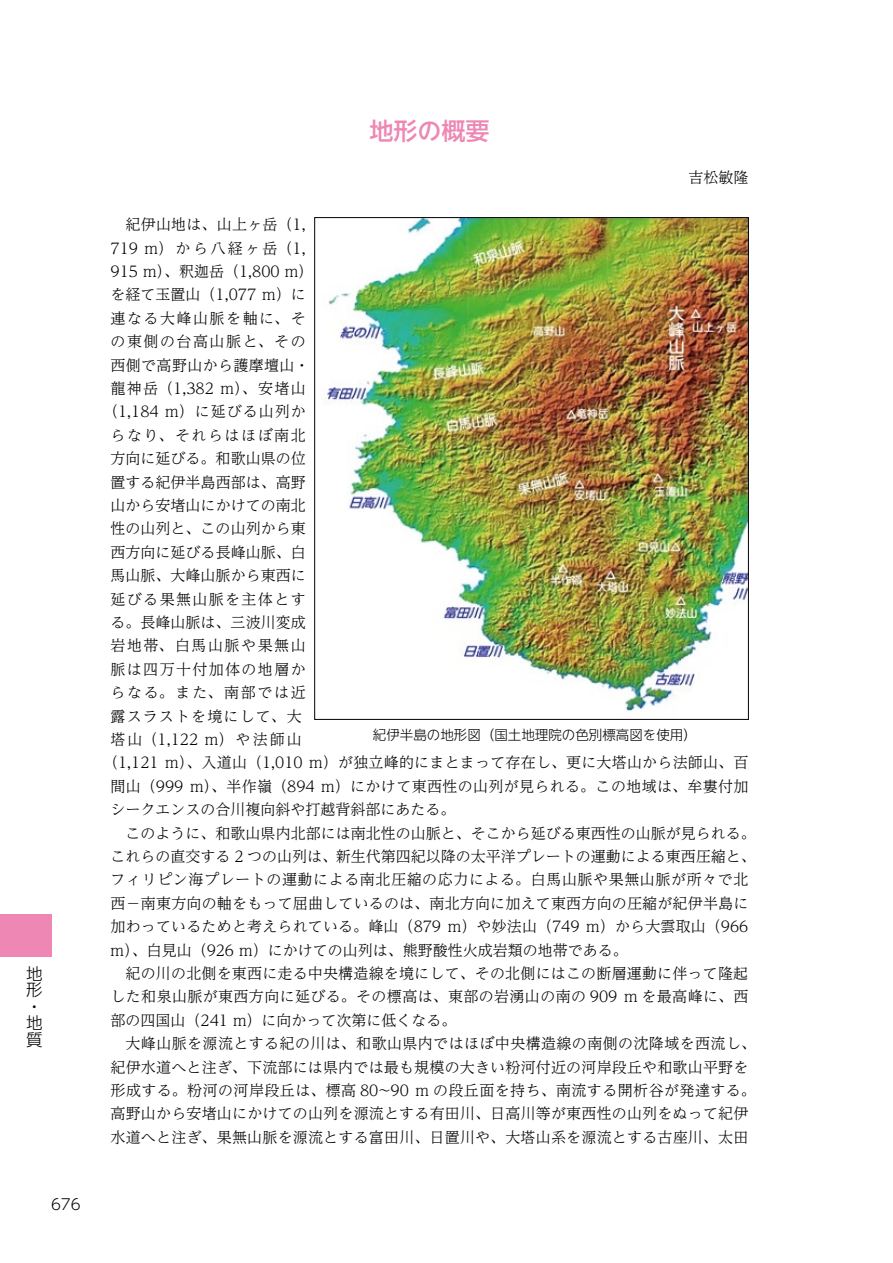
<style>
.page{position:relative;width:893px;height:1263px;background:#fff}
.page>*{position:absolute;margin:0;border:0;box-sizing:border-box;transform-origin:0 0}
.t1{font:500 24px "UD Shin Go NT Pro";color:#ee87b4}
.t2{font:300 16.5px/16.5px "UD Shin Go NT Pro";color:#000}
.t3{font:300 15px "UD Reimin Pr 6 N";letter-spacing:.015em;color:#000}
.t4{font:300 15px "UD Reimin Pr 6 N";letter-spacing:.1em;color:#000}
.t5{font:300 15px "UD Reimin Pr 6 N";letter-spacing:.04em;color:#000}
.t6{font:300 15px "UD Reimin Pr 6 N";letter-spacing:.09em;color:#000}
.t7{font:300 15px "UD Reimin Pr 6 N";letter-spacing:.065em;color:#000}
.t8{font:300 15px "UD Reimin Pr 6 N";letter-spacing:.16em;color:#000}
.t9{font:300 15px "UD Reimin Pr 6 N";letter-spacing:.14em;color:#000}
.t10{font:300 15px "UD Reimin Pr 6 N";letter-spacing:.115em;color:#000}
.t11{font:300 15px "UD Reimin Pr 6 N";letter-spacing:.075em;color:#000}
.t12{font:300 15px "UD Shin Go NT Pro";color:#000}
.t13{font:300 13.5px "UD Shin Go NT Pro";color:#000}
</style>
<div class="page">
<div style="left:0;top:914px;width:51px;height:43px;background:#ee87b4"></div>
<img style="left:324px;top:219px;width:423px;height:492px">
<p class="t2" style="left:26px;top:965px;width:17px">地形・地質</p>
<p class="t12" style="left:51px;top:1192px;width:31px">676</p>
<h1 class="t1" style="left:369px;top:112px;width:121px">地形の概要</h1>
<p class="t3" style="left:688px;top:165px;width:61px">吉松敏隆</p>
<p class="t3" style="left:126px;top:212px;width:182px">紀伊山地は、山上ヶ岳（1,</p>
<p class="t8" style="left:111px;top:236px;width:197px">719 m）から八経ヶ岳（1,</p>
<p class="t3" style="left:111px;top:259px;width:204px">915 m）、釈迦岳（1,800 m）</p>
<p class="t3" style="left:111px;top:282px;width:197px">を経て玉置山（1,077 m）に</p>
<p class="t4" style="left:111px;top:306px;width:197px">連なる大峰山脈を軸に、そ</p>
<p class="t4" style="left:111px;top:329px;width:197px">の東側の台高山脈と、その</p>
<p class="t3" style="left:111px;top:353px;width:200px">西側で高野山から護摩壇山・</p>
<p class="t6" style="left:111px;top:376px;width:197px">龍神岳（1,382 m）、安堵山</p>
<p class="t7" style="left:103px;top:399px;width:204px">（1,184 m）に延びる山列か</p>
<p class="t4" style="left:111px;top:423px;width:197px">らなり、それらはほぼ南北</p>
<p class="t3" style="left:111px;top:446px;width:197px">方向に延びる。和歌山県の位</p>
<p class="t3" style="left:111px;top:470px;width:197px">置する紀伊半島西部は、高野</p>
<p class="t3" style="left:111px;top:493px;width:197px">山から安堵山にかけての南北</p>
<p class="t3" style="left:111px;top:516px;width:197px">性の山列と、この山列から東</p>
<p class="t3" style="left:111px;top:540px;width:197px">西方向に延びる長峰山脈、白</p>
<p class="t3" style="left:111px;top:563px;width:197px">馬山脈、大峰山脈から東西に</p>
<p class="t6" style="left:111px;top:587px;width:197px">延びる果無山脈を主体とす</p>
<p class="t3" style="left:111px;top:610px;width:197px">る。長峰山脈は、三波川変成</p>
<p class="t4" style="left:111px;top:633px;width:197px">岩地帯、白馬山脈や果無山</p>
<p class="t6" style="left:111px;top:657px;width:197px">脈は四万十付加体の地層か</p>
<p class="t10" style="left:111px;top:680px;width:197px">らなる。また、南部では近</p>
<p class="t11" style="left:111px;top:704px;width:193px">露スラストを境にして、大</p>
<p class="t9" style="left:111px;top:727px;width:193px">塔山（1,122 m）や法師山</p>
<p class="t3" style="left:103px;top:750px;width:647px">（1,121 m）、入道山（1,010 m）が独立峰的にまとまって存在し、更に大塔山から法師山、百</p>
<p class="t3" style="left:111px;top:774px;width:639px">間山（999 m）、半作嶺（894 m）にかけて東西性の山列が見られる。この地域は、牟婁付加</p>
<p class="t3" style="left:111px;top:797px;width:346px">シークエンスの合川複向斜や打越背斜部にあたる。</p>
<p class="t3" style="left:126px;top:821px;width:632px">このように、和歌山県内北部には南北性の山脈と、そこから延びる東西性の山脈が見られる。</p>
<p class="t3" style="left:111px;top:844px;width:647px">これらの直交する 2 つの山列は、新生代第四紀以降の太平洋プレートの運動による東西圧縮と、</p>
<p class="t5" style="left:111px;top:867px;width:639px">フィリピン海プレートの運動による南北圧縮の応力による。白馬山脈や果無山脈が所々で北</p>
<p class="t3" style="left:111px;top:891px;width:639px">西－南東方向の軸をもって屈曲しているのは、南北方向に加えて東西方向の圧縮が紀伊半島に</p>
<p class="t3" style="left:111px;top:914px;width:639px">加わっているためと考えられている。峰山（879 m）や妙法山（749 m）から大雲取山（966</p>
<p class="t3" style="left:111px;top:938px;width:519px">m）、白見山（926 m）にかけての山列は、熊野酸性火成岩類の地帯である。</p>
<p class="t3" style="left:126px;top:961px;width:624px">紀の川の北側を東西に走る中央構造線を境にして、その北側にはこの断層運動に伴って隆起</p>
<p class="t3" style="left:111px;top:984px;width:639px">した和泉山脈が東西方向に延びる。その標高は、東部の岩湧山の南の 909 m を最高峰に、西</p>
<p class="t3" style="left:111px;top:1008px;width:348px">部の四国山（241 m）に向かって次第に低くなる。</p>
<p class="t3" style="left:126px;top:1031px;width:632px">大峰山脈を源流とする紀の川は、和歌山県内ではほぼ中央構造線の南側の沈降域を西流し、</p>
<p class="t3" style="left:111px;top:1055px;width:639px">紀伊水道へと注ぎ、下流部には県内では最も規模の大きい粉河付近の河岸段丘や和歌山平野を</p>
<p class="t3" style="left:111px;top:1078px;width:647px">形成する。粉河の河岸段丘は、標高 80~90 m の段丘面を持ち、南流する開析谷が発達する。</p>
<p class="t3" style="left:111px;top:1101px;width:639px">高野山から安堵山にかけての山列を源流とする有田川、日高川等が東西性の山列をぬって紀伊</p>
<p class="t3" style="left:111px;top:1125px;width:639px">水道へと注ぎ、果無山脈を源流とする富田川、日置川や、大塔山系を源流とする古座川、太田</p>
<p class="t13" style="left:373px;top:724px;width:325px">紀伊半島の地形図（国土地理院の色別標高図を使用）</p>
</div>
